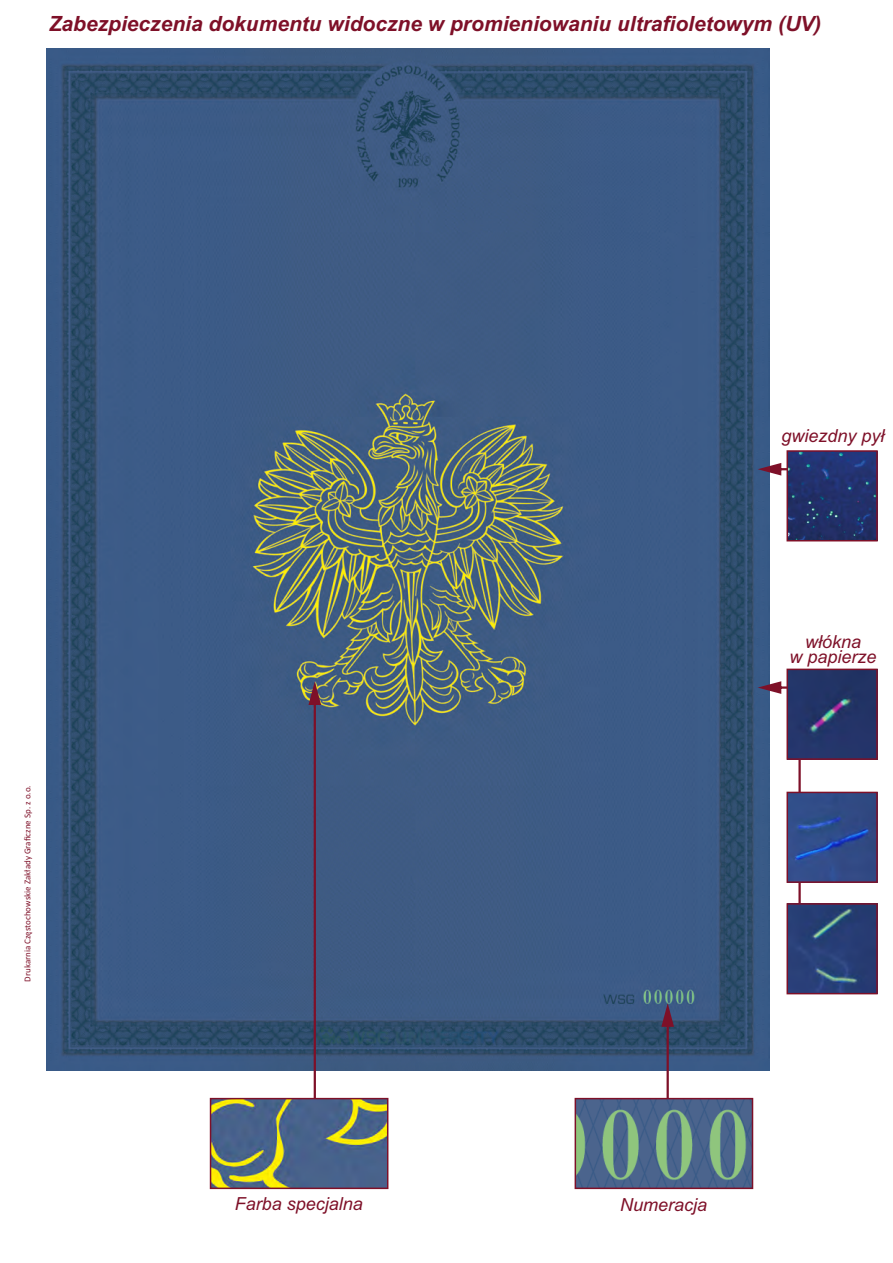
<style>
.page{position:relative;width:893px;height:1263px;background:#fff}
.page>*{position:absolute;margin:0;border:0;box-sizing:border-box;transform-origin:0 0}
.t1{font:italic 700 21px "Arial";color:#7e1028}
.t2{font:italic 18px/15px "Arial";color:#7e1028;text-align:center}
.t3{font:9px "Calibri";color:#7e1028}
</style>
<div class="page">
<img style="left:47px;top:49px;width:723px;height:1022px">
<img style="left:213px;top:1101px;width:172px;height:85px">
<div style="left:210px;top:1098px;width:178px;height:91px;border:2px solid #7e1028"></div>
<svg style="left:793px;top:760px;width:13px;height:143px"></svg>
<div style="left:789px;top:672px;width:86px;height:85px;background:#233468"></div>
<div style="left:786px;top:669px;width:92px;height:91px;border:2px solid #7e1028"></div>
<img style="left:789px;top:795px;width:86px;height:85px">
<div style="left:786px;top:792px;width:92px;height:91px;border:2px solid #7e1028"></div>
<img style="left:789px;top:906px;width:86px;height:85px">
<div style="left:786px;top:903px;width:92px;height:91px;border:2px solid #7e1028"></div>
<svg style="left:758px;top:681px;width:29px;height:13px"></svg>
<svg style="left:308px;top:681px;width:13px;height:417px;background:#545475"></svg>
<img style="left:578px;top:1101px;width:172px;height:85px">
<div style="left:575px;top:1098px;width:178px;height:91px;border:2px solid #7e1028"></div>
<svg style="left:661px;top:1003px;width:13px;height:95px"></svg>
<img style="left:789px;top:453px;width:86px;height:85px">
<div style="left:786px;top:450px;width:92px;height:91px;border:2px solid #7e1028"></div>
<svg style="left:758px;top:463px;width:29px;height:12px"></svg>
<p class="t1" style="left:49px;top:16px;width:774px">Zabezpieczenia dokumentu widoczne w promieniowaniu ultrafioletowym (UV)</p>
<p class="t3" style="left:24px;top:982px;width:198px;rotate:-90deg">Drukarnia Częstochowskie Zakłady Graficzne Sp. z o.o.</p>
<p class="t2" style="left:781px;top:430px;width:105px">gwiezdny pył</p>
<p class="t2" style="left:789px;top:636px;width:89px">włókna<br>w papierze</p>
<p class="t2" style="left:235px;top:1198px;width:130px">Farba specjalna</p>
<p class="t2" style="left:620px;top:1198px;width:89px">Numeracja</p>
</div>
